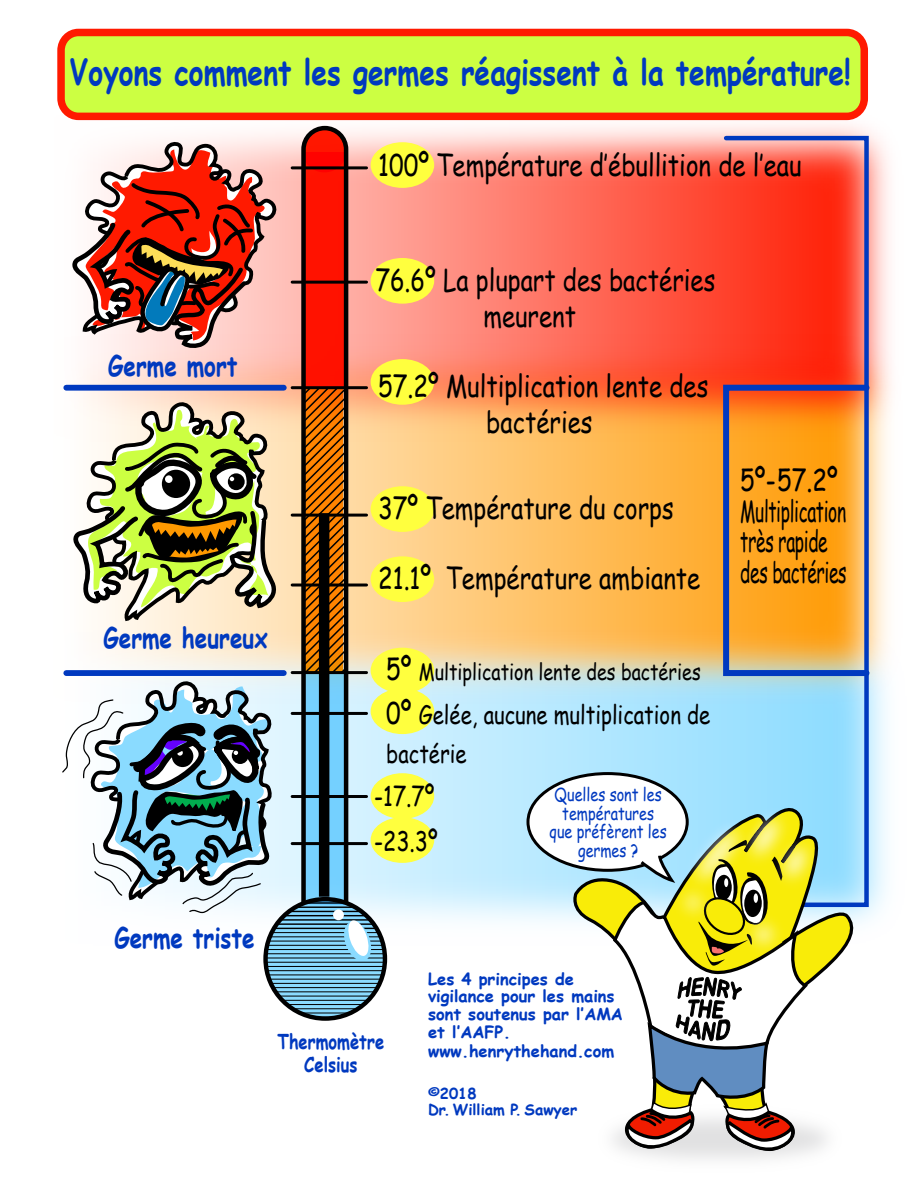
<style>
.page{position:relative;width:918px;height:1188px;background:#fff}
.page>*{position:absolute;margin:0;border:0;box-sizing:border-box;transform-origin:0 0}
.t1{font:700 35.25px "Comic Sans MS";color:#0039bf;scale:.8 1}
.t2{font:30px/36px "Comic Sans MS";color:#000;scale:.8 1}
.t3{font:29.1px/30.8px "Comic Sans MS";letter-spacing:-.02em;color:#000;scale:.6 1}
.t4{font:700 28.2px "Comic Sans MS";color:#0039bf;scale:.8 1}
.t5{font:27px/45.5px "Comic Sans MS";color:#000;scale:.8 1}
.t6{font:25.5px/39.5px "Comic Sans MS";color:#000;scale:.8 1}
.t7{font:22.5px "Comic Sans MS";color:#000;scale:.8 1}
.t8{font:700 20.7px/22.5px "Comic Sans MS";color:#0039bf;text-align:center;scale:.8 1}
.t9{font:18px/18.9px "Comic Sans MS";color:#0039bf;text-align:center;scale:.8 1}
.t10{font:700 16.5px/18.1px "Comic Sans MS";color:#0039bf}
.t11{font:700 15px/16.5px "Comic Sans MS";color:#0039bf}
.s1{font-size:30px}
</style>
<div class="page">
<hr style="left:265px;top:970px;width:120px;height:1px;background:#000">
<hr style="left:265px;top:974px;width:120px;height:1px;background:#000">
<hr style="left:265px;top:979px;width:120px;height:1px;background:#000">
<hr style="left:265px;top:983px;width:120px;height:1px;background:#000">
<hr style="left:265px;top:987px;width:120px;height:1px;background:#000">
<hr style="left:265px;top:991px;width:120px;height:1px;background:#000">
<hr style="left:265px;top:996px;width:120px;height:1px;background:#000">
<hr style="left:265px;top:1000px;width:120px;height:1px;background:#000">
<hr style="left:265px;top:1004px;width:120px;height:1px;background:#000">
<hr style="left:265px;top:1008px;width:120px;height:1px;background:#000">
<hr style="left:265px;top:1013px;width:120px;height:1px;background:#000">
<hr style="left:265px;top:1017px;width:120px;height:1px;background:#000">
<img style="left:276px;top:718px;width:612px;height:242px">
<img style="left:276px;top:455px;width:612px;height:263px">
<img style="left:63px;top:120px;width:829px;height:335px">
<div style="left:371px;top:142px;width:63px;height:46px;background:#ffff3e;border-radius:50%"></div>
<div style="left:371px;top:258px;width:63px;height:46px;background:#ffff3e;border-radius:50%"></div>
<div style="left:371px;top:359px;width:63px;height:46px;background:#ffff3e;border-radius:50%"></div>
<div style="left:371px;top:486px;width:63px;height:46px;background:#ffff3e;border-radius:50%"></div>
<div style="left:371px;top:556px;width:63px;height:46px;background:#ffff3e;border-radius:50%"></div>
<div style="left:371px;top:648px;width:63px;height:45px;background:#ffff3e;border-radius:50%"></div>
<div style="left:371px;top:688px;width:63px;height:46px;background:#ffff3e;border-radius:50%"></div>
<div style="left:371px;top:773px;width:63px;height:46px;background:#ffff3e;border-radius:50%"></div>
<div style="left:371px;top:817px;width:63px;height:46px;background:#ffff3e;border-radius:50%"></div>
<div style="left:61px;top:32px;width:803px;height:84px;background:#ccff42;border-radius:18px"></div>
<div style="left:57px;top:29px;width:811px;height:91px;border:8px solid #ff1a00;border-radius:18px"></div>
<hr style="left:292px;top:166px;width:75px;height:3px;background:#000">
<hr style="left:292px;top:386px;width:75px;height:3px;background:#000">
<div style="left:66px;top:385px;width:218px;height:6px;background:#0039bf"></div>
<div style="left:66px;top:670px;width:218px;height:6px;background:#0039bf"></div>
<div style="left:723px;top:385px;width:147px;height:291px;border:6px solid #0039bf"></div>
<div style="left:724px;top:136px;width:145px;height:771px;border:4px solid #0039bf"></div>
<hr style="left:292px;top:514px;width:75px;height:3px;background:#000">
<hr style="left:292px;top:584px;width:75px;height:3px;background:#000">
<hr style="left:292px;top:671px;width:75px;height:3px;background:#000">
<hr style="left:292px;top:712px;width:75px;height:3px;background:#000">
<hr style="left:292px;top:795px;width:75px;height:3px;background:#000">
<hr style="left:292px;top:842px;width:75px;height:3px;background:#000">
<hr style="left:292px;top:281px;width:75px;height:3px;background:#000">
<svg style="left:139px;top:393px;width:134px;height:17px;background:#f5d0b8"></svg>
<svg style="left:74px;top:219px;width:65px;height:191px"></svg>
<svg style="left:80px;top:136px;width:201px;height:217px"></svg>
<svg style="left:62px;top:410px;width:214px;height:570px"></svg>
<div style="left:528px;top:774px;width:159px;height:96px;background:#fff;border-radius:50%"></div>
<img style="left:645px;top:778px;width:55px;height:15px">
<img style="left:700px;top:766px;width:131px;height:27px">
<svg style="left:570px;top:793px;width:291px;height:365px"></svg>
<svg style="left:267px;top:901px;width:118px;height:118px;background:#6099b2"></svg>
<svg style="left:299px;top:124px;width:74px;height:839px;background:#a67765"></svg>
<div style="left:333px;top:909px;width:11px;height:11px;background:#fff;border-radius:50%"></div>
<p class="t1" style="left:69px;top:46px;width:978px">Voyons comment les germes réagissent à la température!</p>
<p class="t2" style="left:378px;top:146px;width:531px">100º Température d‛ébullition de l‛eau</p>
<p class="t4" style="left:108px;top:345px;width:163px">Germe mort</p>
<p class="t4" style="left:103px;top:617px;width:207px">Germe heureux</p>
<p class="t2" style="left:483px;top:261px;width:292px;text-indent:-108px">76.6º La plupart des bactéries meurent</p>
<p class="t2" style="left:378px;top:367px;width:414px;text-align:center">57.2º Multiplication lente des bactéries</p>
<p class="t2" style="left:378px;top:489px;width:371px">37º Température du corps</p>
<p class="t2" style="left:378px;top:559px;width:404px">21.1º Température ambiante</p>
<p class="t7" style="left:386px;top:656px;width:395px"><span class="s1">5º</span> Multiplication lente des bactéries</p>
<p class="t6" style="left:386px;top:694px;width:406px"><span class="s1">0º</span> Gelée, aucune multiplication de bactérie</p>
<p class="t5" style="left:374px;top:773px;width:81px">-17.7º -23.3º</p>
<p class="t9" style="left:550px;top:784px;width:148px">Quelles sont les températures que préfèrent les germes ?</p>
<p class="t4" style="left:114px;top:917px;width:177px">Germe triste</p>
<p class="t8" style="left:278px;top:1030px;width:135px">Thermomètre<br>Celsius</p>
<p class="t10" style="left:428px;top:969px;width:196px">Les 4 principes de vigilance pour les mains sont soutenus par l‛AMA et l‛AAFP. www.henrythehand.com</p>
<p class="t11" style="left:428px;top:1084px;width:151px">©2018<br>Dr. William P. Sawyer</p>
<p class="t2" style="left:740px;top:461px;width:123px">5º - 57.2º</p>
<p class="t3" style="left:740px;top:495px;width:179px">Multiplication très rapide des bactéries</p>
</div>
